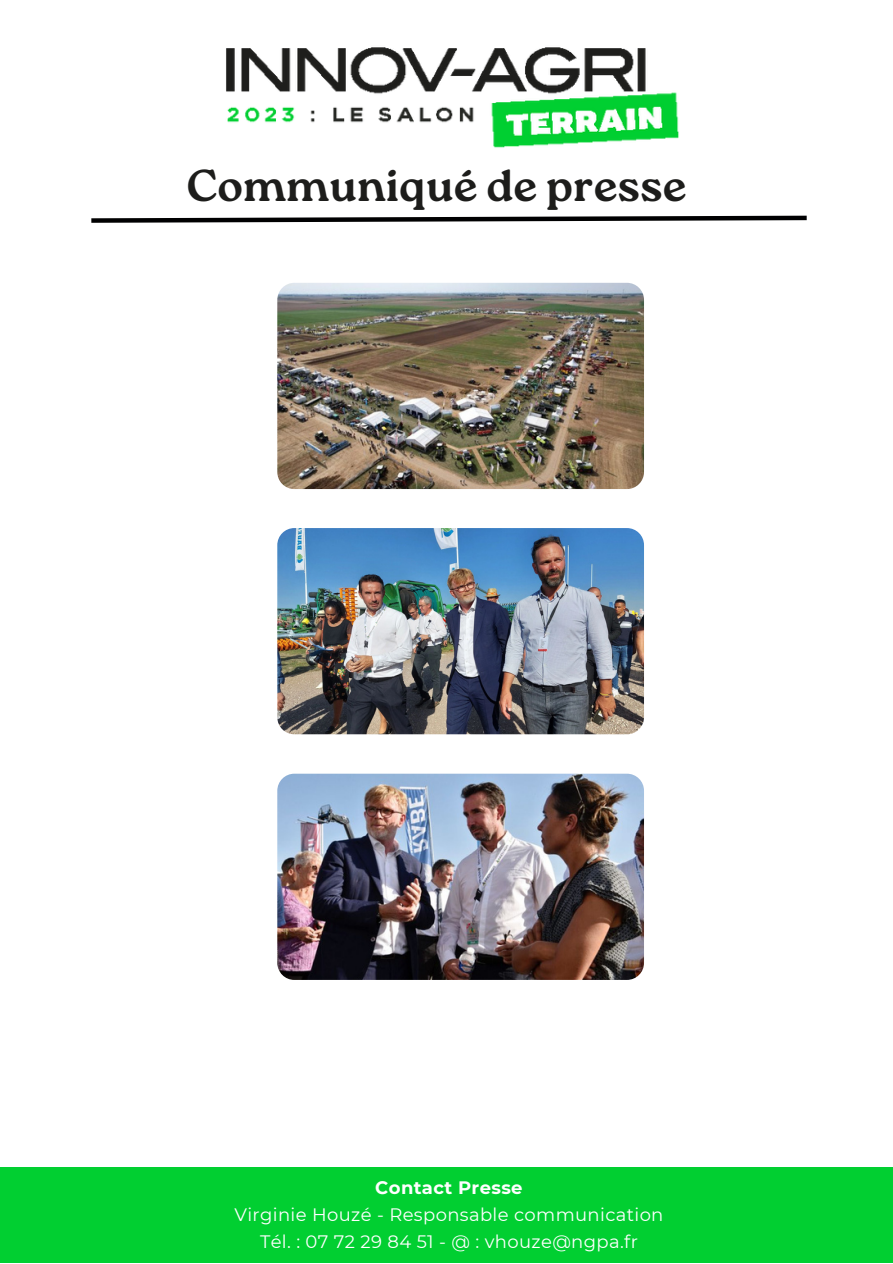
<style>
.page{position:relative;width:893px;height:1264px;background:#fff}
.page>*{position:absolute;margin:0;border:0;box-sizing:border-box;transform-origin:0 0}
.t1{font:700 44.55px "Roca One";color:#1d1d1b}
.t2{font:18px "Montserrat";letter-spacing:.02em;color:#fff}
.t3{font:700 18px "Montserrat";letter-spacing:.02em;color:#fff}
</style>
<div class="page">
<div style="left:0;top:1167px;width:892px;height:95px;background:#01cf31"></div>
<svg style="left:91px;top:215px;width:716px;height:8px"></svg>
<img style="left:277px;top:283px;width:367px;height:206px;border-radius:17px">
<img style="left:226px;top:47px;width:453px;height:101px">
<img style="left:277px;top:528px;width:367px;height:206px;border-radius:17px">
<img style="left:277px;top:773px;width:367px;height:206px;border-radius:17px">
<p class="t1" style="left:186px;top:160px;width:502px">Communiqué de presse</p>
<p class="t3" style="left:375px;top:1176px;width:149px">Contact Presse</p>
<p class="t2" style="left:234px;top:1203px;width:430px">Virginie Houzé - Responsable communication</p>
<p class="t2" style="left:260px;top:1230px;width:379px">Tél. : 07 72 29 84 51 - @ : vhouze@ngpa.fr</p>
</div>
